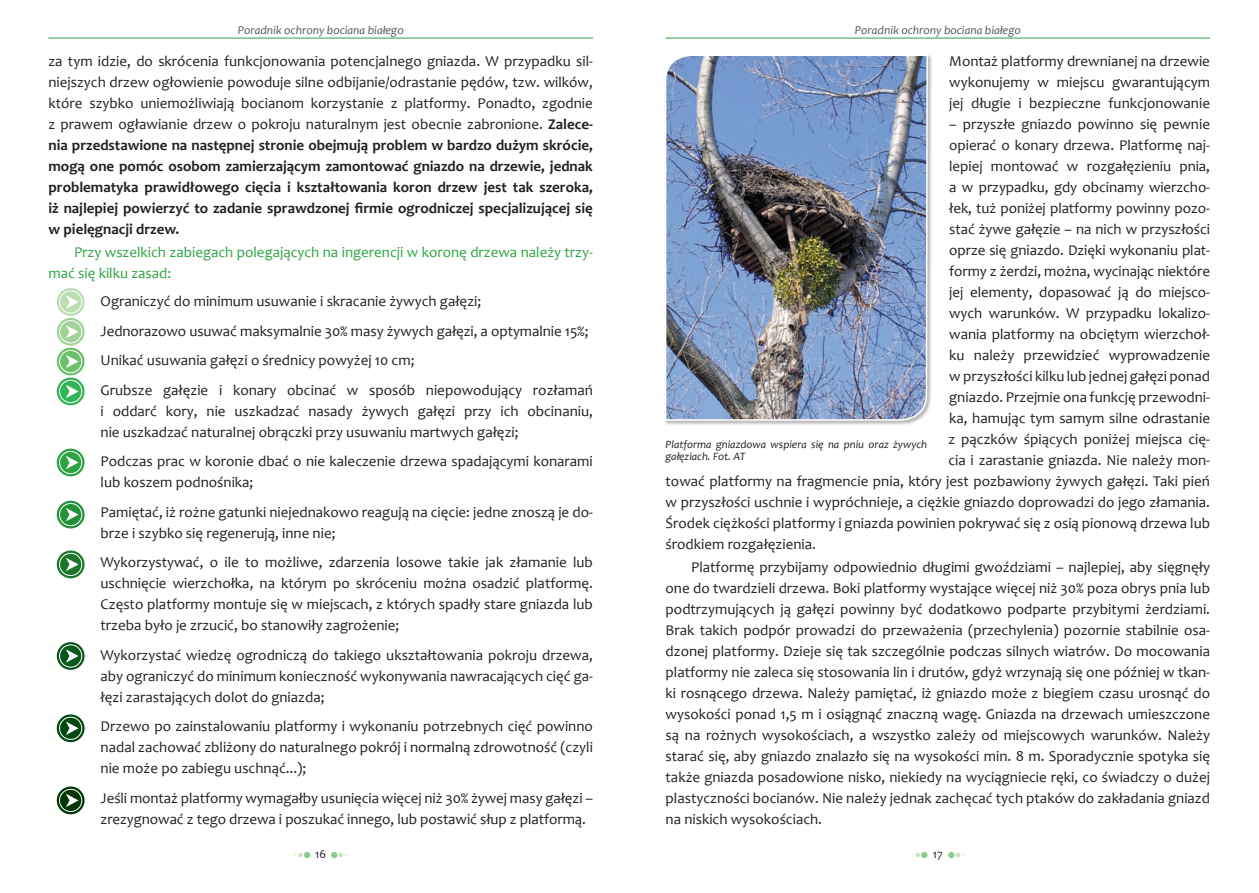
<style>
.page{position:relative;width:1259px;height:893px;background:#fff}
.page>*{position:absolute;margin:0;border:0;box-sizing:border-box;transform-origin:0 0}
.t1{font:15px/21px "Candara";color:#231f20}
.t2{font:700 15px/21px "Candara";color:#231f20;text-align:justify}
.t3{font:15px/21px "Candara";color:#2da343}
.t4{font:italic 12px "Candara";color:#57585a}
.t5{font:12px "Candara";color:#231f20}
.t6{font:italic 11.25px/12px "Candara";color:#231f20}
.s1{font-weight:400}
</style>
<div class="page">
<svg style="left:57px;top:786px;width:28px;height:28px"></svg>
<div style="left:59px;top:789px;width:23px;height:23px;border:1px solid #fff;border-radius:50%"></div>
<svg style="left:66px;top:794px;width:13px;height:13px"></svg>
<svg style="left:57px;top:714px;width:28px;height:28px"></svg>
<div style="left:59px;top:717px;width:23px;height:23px;border:1px solid #fff;border-radius:50%"></div>
<svg style="left:66px;top:721px;width:13px;height:14px"></svg>
<svg style="left:57px;top:642px;width:28px;height:28px"></svg>
<div style="left:59px;top:645px;width:23px;height:22px;border:1px solid #fff;border-radius:50%"></div>
<svg style="left:66px;top:649px;width:13px;height:14px"></svg>
<svg style="left:57px;top:550px;width:28px;height:28px"></svg>
<div style="left:59px;top:553px;width:23px;height:23px;border:1px solid #fff;border-radius:50%"></div>
<svg style="left:66px;top:558px;width:13px;height:13px"></svg>
<svg style="left:57px;top:501px;width:28px;height:27px"></svg>
<div style="left:59px;top:503px;width:23px;height:23px;border:1px solid #fff;border-radius:50%"></div>
<svg style="left:66px;top:508px;width:13px;height:13px"></svg>
<svg style="left:57px;top:449px;width:28px;height:27px"></svg>
<div style="left:59px;top:451px;width:23px;height:23px;border:1px solid #fff;border-radius:50%"></div>
<svg style="left:66px;top:456px;width:13px;height:13px"></svg>
<svg style="left:57px;top:378px;width:28px;height:27px"></svg>
<div style="left:59px;top:380px;width:23px;height:23px;border:1px solid #fff;border-radius:50%"></div>
<svg style="left:66px;top:385px;width:13px;height:13px"></svg>
<svg style="left:57px;top:348px;width:28px;height:27px"></svg>
<div style="left:59px;top:350px;width:23px;height:23px;border:1px solid #fff;border-radius:50%"></div>
<svg style="left:66px;top:355px;width:13px;height:13px"></svg>
<svg style="left:57px;top:318px;width:28px;height:28px"></svg>
<div style="left:59px;top:320px;width:23px;height:23px;border:1px solid #fff;border-radius:50%"></div>
<svg style="left:66px;top:325px;width:13px;height:14px"></svg>
<svg style="left:57px;top:288px;width:28px;height:28px"></svg>
<div style="left:59px;top:291px;width:23px;height:22px;border:1px solid #fff;border-radius:50%"></div>
<svg style="left:66px;top:295px;width:13px;height:14px"></svg>
<svg style="left:294px;top:852px;width:16px;height:6px"></svg>
<svg style="left:331px;top:852px;width:16px;height:6px"></svg>
<hr style="left:48px;top:38px;width:545px;height:1px;background:#2da343">
<div style="left:664px;top:54px;width:269px;height:372px;background:#231f20;opacity:.3"></div>
<img style="left:664px;top:54px;width:264px;height:367px">
<svg style="left:911px;top:852px;width:16px;height:6px"></svg>
<svg style="left:948px;top:852px;width:16px;height:6px"></svg>
<hr style="left:665px;top:38px;width:545px;height:1px;background:#2da343">
<p class="t4" style="left:238px;top:23px;width:167px">Poradnik ochrony bociana białego</p>
<p class="t2" style="left:48px;top:51px;width:546px"><span class="s1">za tym idzie, do skrócenia funkcjonowania potencjalnego gniazda. W przypadku sil&shy;niejszych drzew ogłowienie powoduje silne odbijanie/odrastanie pędów, tzw. wilków, które szybko uniemożliwiają bocianom korzystanie z platformy. Ponadto, zgodnie z prawem ogławianie drzew o pokroju naturalnym jest obecnie zabronione.</span> Zalece&shy;nia przedstawione na następnej stronie obejmują problem w bardzo dużym skrócie, mogą one pomóc osobom zamierzającym zamontować gniazdo na drzewie, jednak problematyka prawidłowego cięcia i kształtowania koron drzew jest tak szeroka, iż najlepiej powierzyć to zadanie sprawdzonej firmie ogrodniczej specjalizującej się w pielęgnacji drzew.</p>
<p class="t3" style="left:48px;top:242px;width:546px;text-indent:26px">Przy wszelkich zabiegach polegających na ingerencji w koronę drzewa należy trzy&shy;mać się kilku zasad:</p>
<p class="t1" style="left:101px;top:287px;width:494px;line-height:29.5px">Ograniczyć do minimum usuwanie i skracanie żywych gałęzi;<br>Jednorazowo usuwać maksymalnie 30% masy żywych gałęzi, a optymalnie 15%; Unikać usuwania gałęzi o średnicy powyżej 10 cm;<br>Grubsze gałęzie i konary obcinać w sposób niepowodujący rozłamań</p>
<p class="t1" style="left:101px;top:401px;width:494px">i oddarć kory, nie uszkadzać nasady żywych gałęzi przy ich obcinaniu, nie uszkadzać naturalnej obrączki przy usuwaniu martwych gałęzi;</p>
<p class="t1" style="left:101px;top:451px;width:494px">Podczas prac w koronie dbać o nie kaleczenie drzewa spadającymi konarami lub koszem podnośnika;</p>
<p class="t1" style="left:101px;top:502px;width:494px">Pamiętać, iż rożne gatunki niejednakowo reagują na cięcie: jedne znoszą je do&shy;brze i szybko się regenerują, inne nie;</p>
<p class="t1" style="left:101px;top:552px;width:494px;text-align:justify">Wykorzystywać, o ile to możliwe, zdarzenia losowe takie jak złamanie lub uschnięcie wierzchołka, na którym po skróceniu można osadzić platformę.<br>Często platformy montuje się w miejscach, z których spadły stare gniazda lub trzeba było je zrzucić, bo stanowiły zagrożenie;</p>
<p class="t1" style="left:101px;top:645px;width:494px;text-align:justify">Wykorzystać wiedzę ogrodniczą do takiego ukształtowania pokroju drzewa, aby ograniczyć do minimum konieczność wykonywania nawracających cięć ga&shy;łęzi zarastających dolot do gniazda;</p>
<p class="t1" style="left:101px;top:716px;width:494px;text-align:justify">Drzewo po zainstalowaniu platformy i wykonaniu potrzebnych cięć powinno nadal zachować zbliżony do naturalnego pokrój i normalną zdrowotność (czyli nie może po zabiegu uschnąć...);</p>
<p class="t1" style="left:101px;top:788px;width:494px">Jeśli montaż platformy wymagałby usunięcia więcej niż 30% żywej masy gałęzi – zrezygnować z tego drzewa i poszukać innego, lub postawić słup z platformą.</p>
<p class="t5" style="left:315px;top:847px;width:12px">16</p>
<p class="t4" style="left:855px;top:23px;width:167px">Poradnik ochrony bociana białego</p>
<p class="t1" style="left:949px;top:51px;width:262px;text-align:justify">Montaż platformy drewnianej na drzewie wykonujemy w miejscu gwarantującym jej długie i bezpieczne funkcjonowanie</p>
<p class="t1" style="left:949px;top:114px;width:262px">– przyszłe gniazdo powinno się pewnie</p>
<p class="t1" style="left:949px;top:135px;width:262px">opierać o konary drzewa. Platformę naj-</p>
<p class="t1" style="left:949px;top:156px;width:262px">lepiej montować w rozgałęzieniu pnia,</p>
<p class="t1" style="left:949px;top:177px;width:262px">a w przypadku, gdy obcinamy wierzcho-</p>
<p class="t1" style="left:949px;top:198px;width:262px">łek, tuż poniżej platformy powinny pozo-</p>
<p class="t1" style="left:949px;top:219px;width:262px">stać żywe gałęzie – na nich w przyszłości</p>
<p class="t1" style="left:949px;top:240px;width:262px">oprze się gniazdo. Dzięki wykonaniu plat-</p>
<p class="t1" style="left:949px;top:261px;width:262px">formy z żerdzi, można, wycinając niektóre</p>
<p class="t1" style="left:949px;top:282px;width:262px">jej elementy, dopasować ją do miejsco-</p>
<p class="t1" style="left:949px;top:303px;width:262px">wych warunków. W przypadku lokalizo-</p>
<p class="t1" style="left:949px;top:324px;width:262px">wania platformy na obciętym wierzchoł-</p>
<p class="t1" style="left:949px;top:345px;width:262px">ku należy przewidzieć wyprowadzenie</p>
<p class="t1" style="left:949px;top:366px;width:262px">w przyszłości kilku lub jednej gałęzi ponad</p>
<p class="t1" style="left:949px;top:387px;width:262px">gniazdo. Przejmie ona funkcję przewodni-</p>
<p class="t1" style="left:949px;top:408px;width:262px">ka, hamując tym samym silne odrastanie</p>
<p class="t1" style="left:948px;top:429px;width:263px">z pączków śpiących poniżej miejsca cię-</p>
<p class="t1" style="left:948px;top:450px;width:263px">cia i zarastanie gniazda. Nie należy mon-</p>
<p class="t1" style="left:665px;top:471px;width:546px">tować platformy na fragmencie pnia, który jest pozbawiony żywych gałęzi. Taki pień</p>
<p class="t1" style="left:665px;top:492px;width:546px">w przyszłości uschnie i wypróchnieje, a ciężkie gniazdo doprowadzi do jego złamania.</p>
<p class="t1" style="left:665px;top:513px;width:546px">Środek ciężkości platformy i gniazda powinien pokrywać się z osią pionową drzewa lub</p>
<p class="t1" style="left:665px;top:534px;width:152px">środkiem rozgałęzienia.</p>
<p class="t1" style="left:665px;top:557px;width:546px;text-align:justify;text-indent:26px">Platformę przybijamy odpowiednio długimi gwoździami – najlepiej, aby sięgnęły one do twardzieli drzewa. Boki platformy wystające więcej niż 30% poza obrys pnia lub podtrzymujących ją gałęzi powinny być dodatkowo podparte przybitymi żerdziami.<br>Brak takich podpór prowadzi do przeważenia (przechylenia) pozornie stabilnie osa&shy;dzonej platformy. Dzieje się tak szczególnie podczas silnych wiatrów. Do mocowania platformy nie zaleca się stosowania lin i drutów, gdyż wrzynają się one później w tkan&shy;ki rosnącego drzewa. Należy pamiętać, iż gniazdo może z biegiem czasu urosnąć do wysokości ponad 1,5 m i osiągnąć znaczną wagę. Gniazda na drzewach umieszczone są na rożnych wysokościach, a wszystko zależy od miejscowych warunków. Należy starać się, aby gniazdo znalazło się na wysokości min. 8 m. Sporadycznie spotyka się także gniazda posadowione nisko, niekiedy na wyciągniecie ręki, co świadczy o dużej plastyczności bocianów. Nie należy jednak zachęcać tych ptaków do zakładania gniazd na niskich wysokościach.</p>
<p class="t6" style="left:665px;top:439px;width:263px">Platforma gniazdowa wspiera się na pniu oraz żywych gałęziach. Fot. AT</p>
<p class="t5" style="left:933px;top:847px;width:11px">17</p>
</div>
